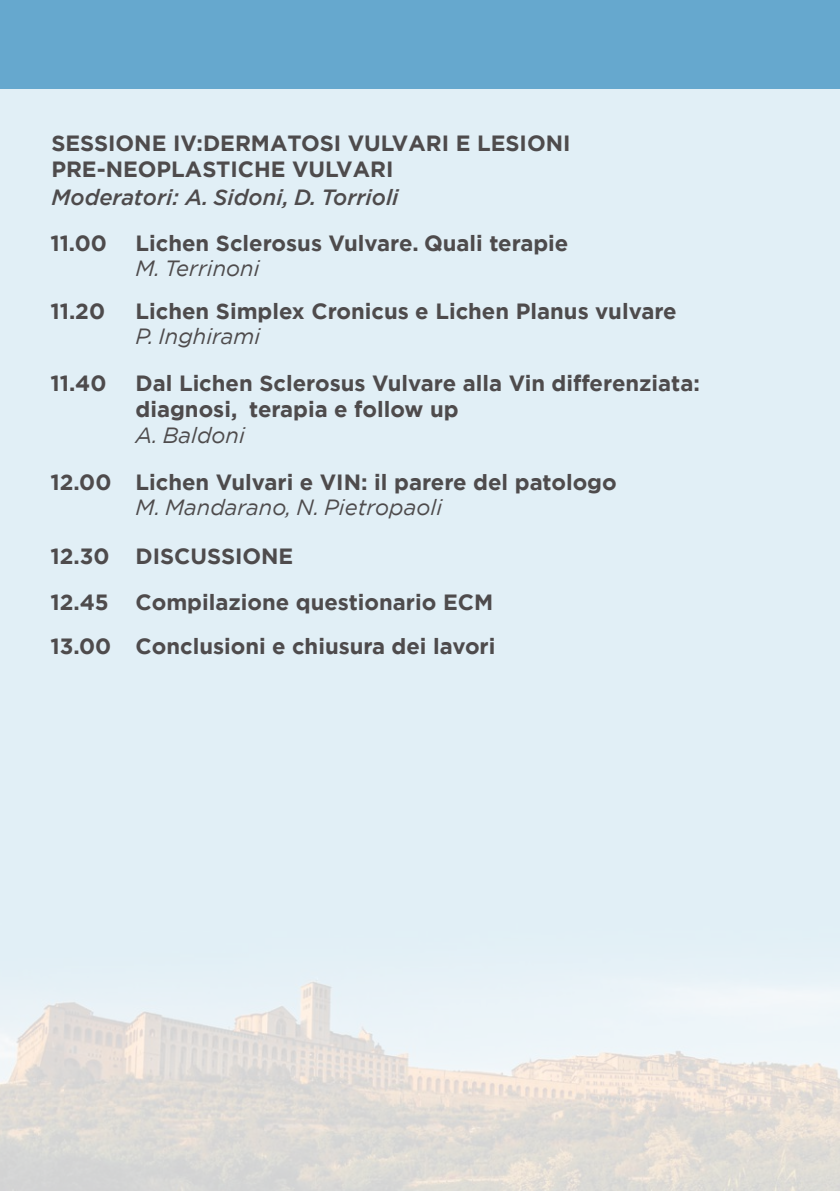
<style>
.page{position:relative;width:840px;height:1191px;background:#fff}
.page>*{position:absolute;margin:0;border:0;box-sizing:border-box;transform-origin:0 0}
.t1{font:700 22px/26.4px "Gotham";color:#4e4b4c}
.t2{font:italic 22px "Gotham";color:#4e4b4c}
.t3{font:italic 500 22px "Gotham";color:#4e4b4c}
</style>
<div class="page">
<img style="left:0;top:88px;width:839px;height:1103px">
<div style="left:0;top:0;width:839px;height:88px;background:#66a8ce"></div>
<p class="t1" style="left:51px;top:130px;width:520px">SESSIONE IV:DERMATOSI VULVARI E LESIONI<br>PRE-NEOPLASTICHE VULVARI</p>
<p class="t3" style="left:51px;top:183px;width:348px">Moderatori: A. Sidoni, D. Torrioli</p>
<p class="t1" style="left:50px;top:230px;width:58px">11.00</p>
<p class="t2" style="left:135px;top:254px;width:125px">M. Terrinoni</p>
<p class="t1" style="left:135px;top:230px;width:434px">Lichen Sclerosus Vulvare. Quali terapie</p>
<p class="t1" style="left:50px;top:298px;width:56px">11.20</p>
<p class="t1" style="left:135px;top:298px;width:542px">Lichen Simplex Cronicus e Lichen Planus vulvare</p>
<p class="t2" style="left:135px;top:322px;width:126px">P. Inghirami</p>
<p class="t1" style="left:50px;top:369px;width:58px">11.40</p>
<p class="t1" style="left:135px;top:369px;width:565px">Dal Lichen Sclerosus Vulvare alla Vin differenziata: diagnosi, terapia e follow up</p>
<p class="t2" style="left:135px;top:421px;width:111px">A. Baldoni</p>
<p class="t1" style="left:50px;top:469px;width:62px">12.00</p>
<p class="t1" style="left:135px;top:469px;width:482px">Lichen Vulvari e VIN: il parere del patologo</p>
<p class="t2" style="left:135px;top:493px;width:308px">M. Mandarano, N. Pietropaoli</p>
<p class="t1" style="left:50px;top:533px;width:444px;line-height:46px">12.30 DISCUSSIONE<br>12.45 Compilazione questionario ECM</p>
<p class="t1" style="left:50px;top:633px;width:446px">13.00 Conclusioni e chiusura dei lavori</p>
</div>
